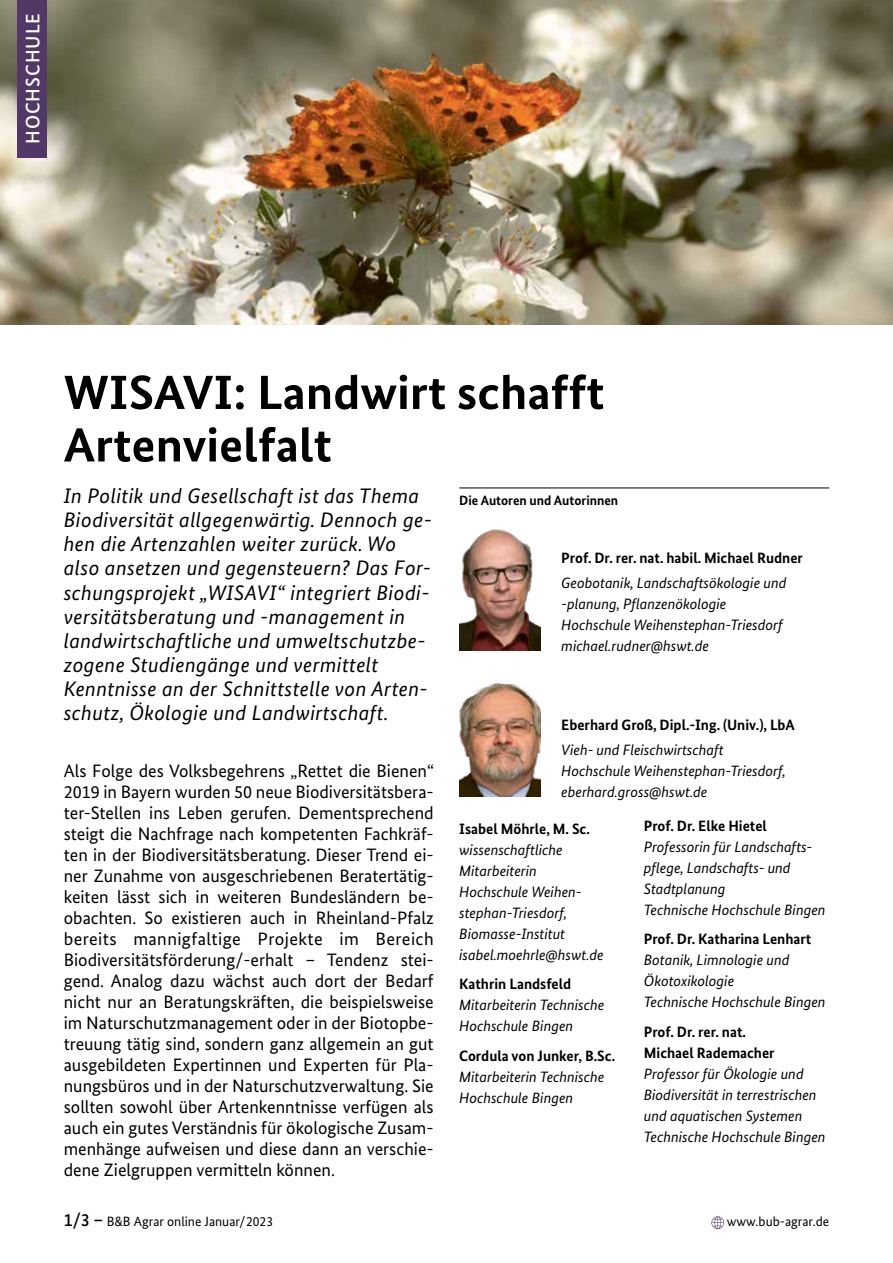
<style>
.page{position:relative;width:893px;height:1263px;background:#fff}
.page>*{position:absolute;margin:0;border:0;box-sizing:border-box;transform-origin:0 0}
.t1{font:700 48px/52.5px "Bundes Sans";color:#000;scale:1.05 1}
.t2{font:italic 21px/24px "Bundes Sans";letter-spacing:.02em;color:#000}
.t3{font:500 19.5px "Bundes Sans";letter-spacing:.05em;color:#fff}
.t4{font:18px/21px "Bundes Sans";color:#000}
.t5{font:italic 15px/21px "Bundes Sans";color:#000}
.t6{font:700 15px/21px "Bundes Sans";color:#000}
.t7{font:13.5px "Bundes Sans";color:#000}
.t8{font:700 13.5px "Bundes Sans";color:#000}
.s1{font-weight:500;font-size:18px}
</style>
<div class="page">
<img style="left:0;top:0;width:893px;height:325px">
<div style="left:17px;top:0;width:30px;height:157px;background:#523867"></div>
<hr style="left:459px;top:488px;width:370px;height:1px;background:#000">
<img style="left:459px;top:529px;width:81px;height:122px">
<img style="left:459px;top:682px;width:81px;height:115px">
<svg style="left:711px;top:1216px;width:13px;height:13px"></svg>
<p class="t3" style="left:21px;top:144px;width:133px;rotate:-90deg">HOCHSCHULE</p>
<h1 class="t1" style="left:64px;top:366px;width:516px">WISAVI: Landwirt schafft<br>Artenvielfalt</h1>
<p class="t2" style="left:64px;top:484px;width:370px">In Politik und Gesellschaft ist das Thema Biodiversität allgegenwärtig. Dennoch ge&shy;hen die Artenzahlen weiter zurück. Wo also ansetzen und gegensteuern? Das For&shy;schungsprojekt „WISAVI“ integriert Biodi&shy;versitätsberatung und -management in landwirtschaftliche und umweltschutzbe&shy;zogene Studiengänge und vermittelt Kenntnisse an der Schnittstelle von Arten&shy;schutz, Ökologie und Landwirtschaft.</p>
<p class="t4" style="left:64px;top:760px;width:372px">Als Folge des Volksbegehrens „Rettet die Bienen“ 2019 in Bayern wurden 50 neue Biodiversitätsbera&shy;ter-Stellen ins Leben gerufen. Dementsprechend steigt die Nachfrage nach kompetenten Fachkräf&shy;ten in der Biodiversitätsberatung. Dieser Trend ei&shy;ner Zunahme von ausgeschriebenen Beratertätig&shy;keiten lässt sich in weiteren Bundesländern be&shy;obachten. So existieren auch in Rheinland-Pfalz bereits mannigfaltige Projekte im Bereich Biodiversitätsförderung/-erhalt – Tendenz stei&shy;gend. Analog dazu wächst auch dort der Bedarf nicht nur an Beratungskräften, die beispielsweise im Naturschutzmanagement oder in der Biotopbe&shy;treuung tätig sind, sondern ganz allgemein an gut ausgebildeten Expertinnen und Experten für Pla&shy;nungsbüros und in der Naturschutzverwaltung. Sie sollten sowohl über Artenkenntnisse verfügen als auch ein gutes Verständnis für ökologische Zusam&shy;menhänge aufweisen und diese dann an verschie&shy;dene Zielgruppen vermitteln können.</p>
<p class="t8" style="left:459px;top:492px;width:161px">Die Autoren und Autorinnen</p>
<p class="t6" style="left:561px;top:547px;width:243px">Prof. Dr. rer. nat. habil. Michael Rudner</p>
<p class="t5" style="left:561px;top:572px;width:227px">Geobotanik, Landschaftsökologie und -planung, Pflanzenökologie Hochschule Weihenstephan-Triesdorf michael.rudner@hswt.de</p>
<p class="t6" style="left:561px;top:714px;width:235px">Eberhard Groß, Dipl.-Ing. (Univ.), LbA</p>
<p class="t5" style="left:561px;top:739px;width:226px">Vieh- und Fleischwirtschaft<br>Hochschule Weihenstephan-Triesdorf, eberhard.gross@hswt.de</p>
<p class="t6" style="left:459px;top:818px;width:132px">Isabel Möhrle, M. Sc.</p>
<p class="t5" style="left:459px;top:839px;width:146px">wissenschaftliche<br>Mitarbeiterin<br>Hochschule Weihen&shy;stephan-Triesdorf,<br>Biomasse-Institut isabel.moehrle@hswt.de</p>
<p class="t6" style="left:459px;top:973px;width:113px">Kathrin Landsfeld</p>
<p class="t5" style="left:459px;top:994px;width:147px">Mitarbeiterin Technische<br>Hochschule Bingen</p>
<p class="t6" style="left:459px;top:1045px;width:157px">Cordula von Junker, B.Sc.</p>
<p class="t5" style="left:459px;top:1066px;width:147px">Mitarbeiterin Technische<br>Hochschule Bingen</p>
<p class="t6" style="left:644px;top:815px;width:125px">Prof. Dr. Elke Hietel</p>
<p class="t5" style="left:644px;top:836px;width:183px">Professorin für Landschafts&shy;pflege, Landschafts- und<br>Stadtplanung<br>Technische Hochschule Bingen</p>
<p class="t6" style="left:644px;top:928px;width:169px">Prof. Dr. Katharina Lenhart</p>
<p class="t5" style="left:644px;top:949px;width:183px">Botanik, Limnologie und<br>Ökotoxikologie<br>Technische Hochschule Bingen</p>
<p class="t6" style="left:644px;top:1021px;width:132px">Prof. Dr. rer. nat.<br>Michael Rademacher</p>
<p class="t5" style="left:644px;top:1063px;width:183px">Professor für Ökologie und<br>Biodiversität in terrestrischen und aquatischen Systemen<br>Technische Hochschule Bingen</p>
<p class="t7" style="left:64px;top:1213px;width:211px"><span class="s1">1/3 –</span> B&amp;B Agrar online Januar/2023</p>
<p class="t7" style="left:727px;top:1213px;width:104px">www.bub-agrar.de</p>
</div>
